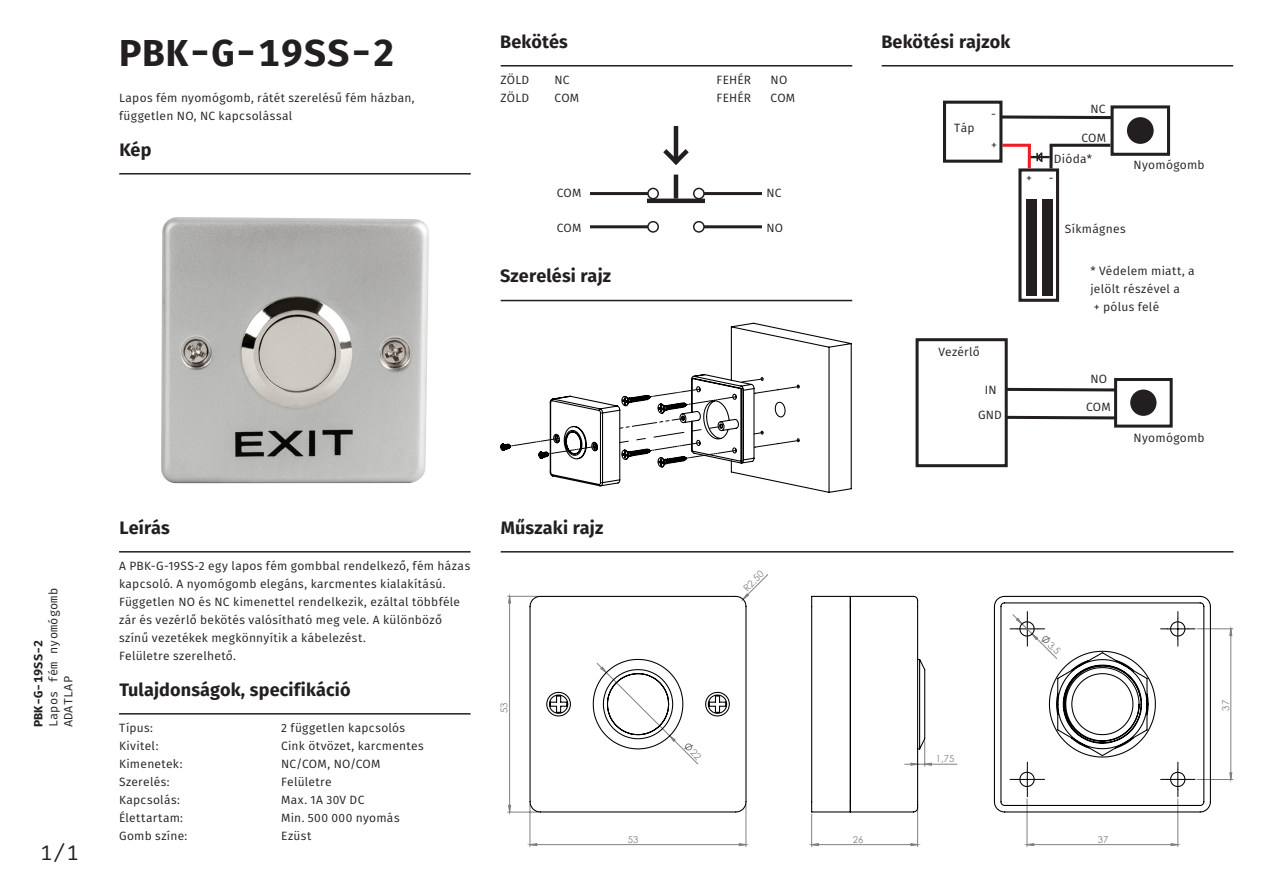
<style>
.page{position:relative;width:1263px;height:893px;background:#fff}
.page>*{position:absolute;margin:0;border:0;box-sizing:border-box;transform-origin:0 0}
.t1{font:700 37.5px "Fira Mono";letter-spacing:.02em;color:#231f20}
.t2{font:21px "Fira Mono";color:#231f20}
.t3{font:700 18px "Fira Sans";letter-spacing:.01em;color:#231f20}
.t4{font:12px/18px "Fira Sans";letter-spacing:.025em;color:#231f20}
.t5{font:12px/15px "Fira Mono";letter-spacing:.01em;color:#231f20}
.t6{font:700 12px "Fira Mono";letter-spacing:.01em;color:#231f20}
.t7{font:9.45px "Century Gothic";color:#808080}
</style>
<div class="page">
<hr style="left:119px;top:173px;width:352px;height:2px;background:#231f20">
<hr style="left:119px;top:551px;width:352px;height:2px;background:#231f20">
<hr style="left:119px;top:713px;width:352px;height:2px;background:#231f20">
<hr style="left:501px;top:65px;width:351px;height:2px;background:#231f20">
<hr style="left:882px;top:65px;width:351px;height:2px;background:#231f20">
<hr style="left:501px;top:551px;width:732px;height:2px;background:#231f20">
<div style="left:1018px;top:168px;width:41px;height:134px;border:3px solid #231f20"></div>
<hr style="left:1028px;top:146px;width:3px;height:22px;background:#ee1d23">
<hr style="left:1002px;top:144px;width:29px;height:3px;background:#ee1d23">
<div style="left:943px;top:101px;width:59px;height:62px;border:3px solid #231f20"></div>
<div style="left:1110px;top:105px;width:60px;height:51px;border:3px solid #231f20"></div>
<div style="left:1127px;top:117px;width:27px;height:27px;background:#231f20;border-radius:50%"></div>
<svg style="left:998px;top:114px;width:116px;height:7px"></svg>
<div style="left:1026px;top:200px;width:10px;height:96px;background:#231f20"></div>
<div style="left:1042px;top:200px;width:10px;height:96px;background:#231f20"></div>
<svg style="left:1030px;top:147px;width:19px;height:21px"></svg>
<hr style="left:1049px;top:144px;width:61px;height:3px;background:#231f20">
<svg style="left:1049px;top:146px;width:4px;height:23px"></svg>
<div style="left:915px;top:338px;width:93px;height:129px;border:3px solid #231f20"></div>
<svg style="left:1004px;top:414px;width:110px;height:7px"></svg>
<div style="left:1114px;top:378px;width:59px;height:50px;border:3px solid #231f20"></div>
<div style="left:1130px;top:390px;width:26px;height:26px;background:#231f20;border-radius:50%"></div>
<svg style="left:1004px;top:386px;width:114px;height:7px"></svg>
<hr style="left:590px;top:225px;width:58px;height:3px;background:#231f20">
<div style="left:647px;top:221px;width:12px;height:12px;border:2px solid #231f20;border-radius:50%"></div>
<hr style="left:704px;top:192px;width:58px;height:3px;background:#231f20">
<div style="left:693px;top:188px;width:12px;height:11px;border:2px solid #231f20;border-radius:50%"></div>
<hr style="left:704px;top:225px;width:58px;height:3px;background:#231f20">
<div style="left:693px;top:221px;width:12px;height:12px;border:2px solid #231f20;border-radius:50%"></div>
<hr style="left:674px;top:126px;width:4px;height:36px;background:#231f20">
<svg style="left:663px;top:144px;width:26px;height:21px"></svg>
<hr style="left:590px;top:192px;width:58px;height:3px;background:#231f20">
<div style="left:647px;top:188px;width:12px;height:11px;border:2px solid #231f20;border-radius:50%"></div>
<hr style="left:647px;top:199px;width:58px;height:4px;background:#231f20">
<hr style="left:674px;top:175px;width:4px;height:24px;background:#231f20">
<hr style="left:501px;top:300px;width:351px;height:1px;background:#231f20">
<img style="left:161px;top:217px;width:268px;height:267px">
<svg style="left:500px;top:322px;width:352px;height:171px"></svg>
<svg style="left:753px;top:432px;width:47px;height:16px"></svg>
<svg style="left:650px;top:378px;width:150px;height:27px"></svg>
<svg style="left:509px;top:437px;width:89px;height:20px"></svg>
<svg style="left:619px;top:417px;width:118px;height:42px"></svg>
<svg style="left:530px;top:844px;width:648px;height:2px"></svg>
<svg style="left:508px;top:596px;width:724px;height:216px"></svg>
<svg style="left:529px;top:595px;width:682px;height:218px"></svg>
<svg style="left:683px;top:743px;width:19px;height:17px"></svg>
<svg style="left:1010px;top:612px;width:51px;height:43px"></svg>
<p class="t1" style="left:119px;top:26px;width:278px">PBK-G-19SS-2</p>
<p class="t4" style="left:119px;top:89px;width:297px">Lapos fém nyomógomb, rátét szerelésű fém házban,</p>
<p class="t4" style="left:119px;top:107px;width:175px">független NO, NC kapcsolással</p>
<p class="t3" style="left:119px;top:137px;width:34px">Kép</p>
<p class="t3" style="left:500px;top:29px;width:69px">Bekötés</p>
<p class="t4" style="left:500px;top:71px;width:30px">ZÖLD</p>
<p class="t4" style="left:554px;top:71px;width:17px">NC</p>
<p class="t4" style="left:716px;top:71px;width:36px">FEHÉR</p>
<p class="t4" style="left:770px;top:71px;width:18px">NO</p>
<p class="t4" style="left:500px;top:89px;width:30px">ZÖLD</p>
<p class="t4" style="left:554px;top:89px;width:26px">COM</p>
<p class="t4" style="left:716px;top:89px;width:36px">FEHÉR</p>
<p class="t4" style="left:770px;top:89px;width:26px">COM</p>
<p class="t4" style="left:557px;top:184px;width:26px">COM</p>
<p class="t4" style="left:766px;top:184px;width:17px">NC</p>
<p class="t4" style="left:557px;top:219px;width:26px">COM</p>
<p class="t3" style="left:500px;top:263px;width:113px">Szerelési rajz</p>
<p class="t4" style="left:766px;top:219px;width:18px">NO</p>
<p class="t5" style="left:47px;top:727px;width:140px;rotate:-90deg">Lapos fém nyomógomb<br>ADATLAP</p>
<p class="t6" style="left:30px;top:727px;width:89px;rotate:-90deg">PBK-G-19SS-2</p>
<p class="t2" style="left:40px;top:838px;width:40px">1/1</p>
<p class="t3" style="left:119px;top:515px;width:52px">Leírás</p>
<p class="t4" style="left:119px;top:557px;width:353px">A PBK-G-19SS-2 egy lapos fém gombbal rendelkező, fém házas kapcsoló. A nyomógomb elegáns, karcmentes kialakítású.<br>Független NO és NC kimenettel rendelkezik, ezáltal többféle zár és vezérlő bekötés valósítható meg vele. A különböző színű vezetékek megkönnyítik a kábelezést.</p>
<p class="t4" style="left:119px;top:647px;width:118px">Felületre szerelhető.</p>
<p class="t3" style="left:119px;top:677px;width:233px">Tulajdonságok, specifikáció</p>
<p class="t4" style="left:119px;top:719px;width:35px">Típus:</p>
<p class="t4" style="left:281px;top:719px;width:126px">2 független kapcsolós</p>
<p class="t4" style="left:119px;top:737px;width:41px">Kivitel:</p>
<p class="t4" style="left:281px;top:737px;width:144px">Cink ötvözet, karcmentes</p>
<p class="t4" style="left:119px;top:755px;width:65px">Kimenetek:</p>
<p class="t4" style="left:281px;top:755px;width:101px">NC/COM, NO/COM</p>
<p class="t4" style="left:119px;top:773px;width:52px">Szerelés:</p>
<p class="t4" style="left:281px;top:773px;width:52px">Felületre</p>
<p class="t4" style="left:119px;top:791px;width:62px">Kapcsolás:</p>
<p class="t4" style="left:281px;top:791px;width:85px">Max. 1A 30V DC</p>
<p class="t4" style="left:119px;top:809px;width:66px">Élettartam:</p>
<p class="t4" style="left:281px;top:809px;width:120px">Min. 500 000 nyomás</p>
<p class="t4" style="left:119px;top:827px;width:70px">Gomb színe:</p>
<p class="t4" style="left:281px;top:827px;width:32px">Ezüst</p>
<p class="t3" style="left:501px;top:515px;width:104px">Műszaki rajz</p>
<p class="t7" style="left:497px;top:713px;width:12px;rotate:-90deg">53</p>
<p class="t7" style="left:628px;top:833px;width:12px">53</p>
<p class="t7" style="left:740px;top:585px;width:26px;rotate:-45deg">R2,50</p>
<p class="t3" style="left:881px;top:29px;width:131px">Bekötési rajzok</p>
<p class="t4" style="left:954px;top:119px;width:22px">Táp</p>
<p class="t4" style="left:991px;top:105px;width:6px">-</p>
<p class="t4" style="left:991px;top:136px;width:7px">+</p>
<p class="t4" style="left:938px;top:343px;width:43px">Vezérlő</p>
<p class="t4" style="left:985px;top:381px;width:13px">IN</p>
<p class="t4" style="left:978px;top:406px;width:25px">GND</p>
<p class="t4" style="left:1090px;top:100px;width:17px">NC</p>
<p class="t4" style="left:1081px;top:129px;width:26px">COM</p>
<p class="t4" style="left:1054px;top:150px;width:40px">Dióda*</p>
<p class="t4" style="left:1026px;top:169px;width:7px">+</p>
<p class="t4" style="left:1049px;top:169px;width:6px">-</p>
<p class="t4" style="left:1134px;top:156px;width:73px">Nyomógomb</p>
<p class="t4" style="left:1065px;top:220px;width:62px">Síkmágnes</p>
<p class="t4" style="left:1090px;top:262px;width:106px">* Védelem miatt, a jelölt részével a</p>
<p class="t4" style="left:1094px;top:298px;width:67px">+ pólus felé</p>
<p class="t4" style="left:1090px;top:370px;width:18px">NO</p>
<p class="t4" style="left:1086px;top:398px;width:26px">COM</p>
<p class="t4" style="left:1134px;top:429px;width:73px">Nyomógomb</p>
<p class="t7" style="left:853px;top:833px;width:12px">26</p>
<p class="t7" style="left:936px;top:752px;width:20px">1,75</p>
<p class="t7" style="left:1098px;top:833px;width:12px">37</p>
<p class="t7" style="left:1219px;top:711px;width:12px;rotate:-90deg">37</p>
</div>
